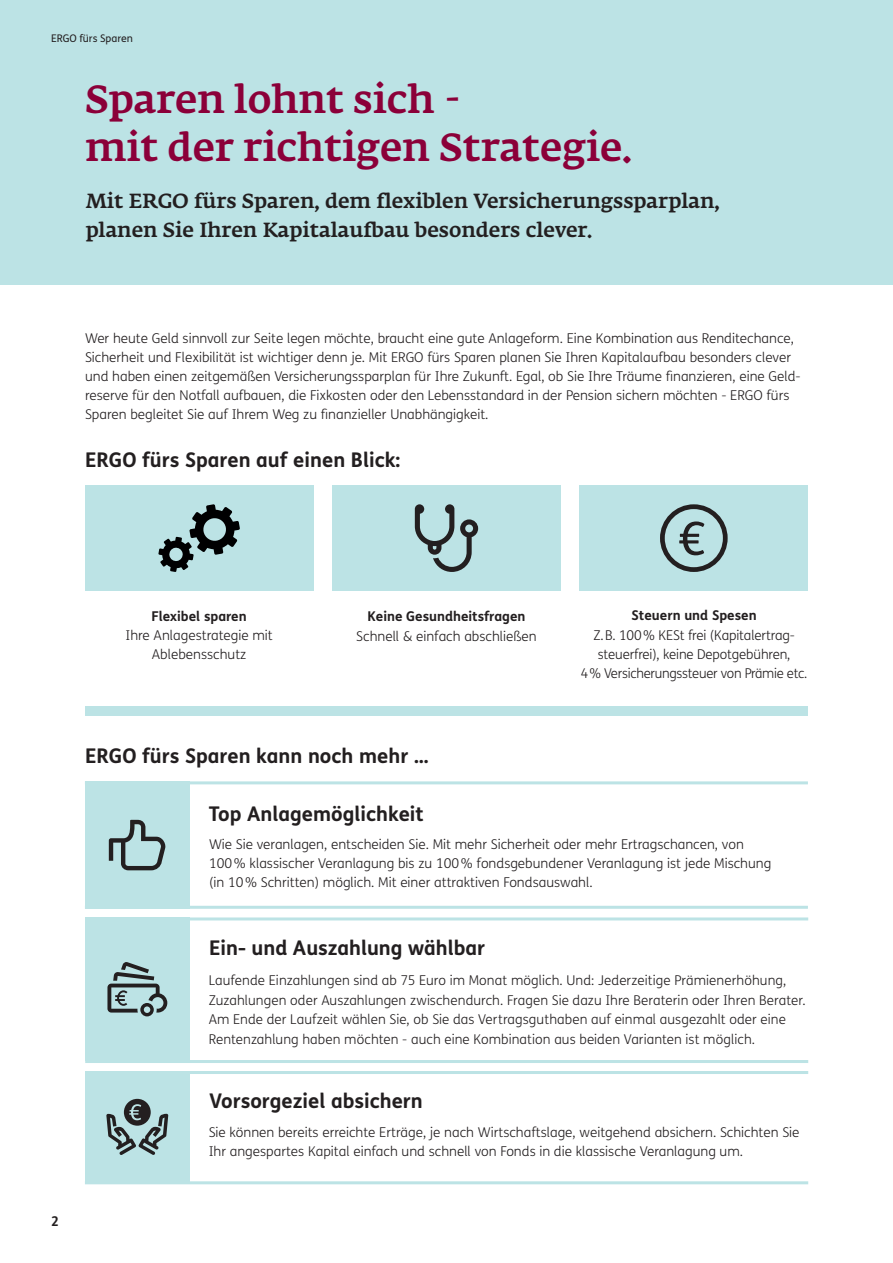
<style>
.page{position:relative;width:893px;height:1263px;background:#fff}
.page>*{position:absolute;margin:0;border:0;box-sizing:border-box;transform-origin:0 0}
.Headline_2_Fedra_Medium_26pt{font:500 39px "Fedra Serif A Pro";color:#8b0039}
.Subline_FS_Me_Bold_13_5pt{font:700 20.25px "FS Me";color:#231f20}
.Subline_Fedra_Medium_13_5pt{font:500 20.25px/28.7px "Fedra Serif A Pro";color:#231f20}
.Copy_FS_Me_Light_9pt{font:300 13.5px/19.2px "FS Me";color:#231f20}
.Copy_FS_Me_Light_9pt_centered{font:300 13.5px "FS Me";letter-spacing:-.01em;color:#231f20}
.Copy_FS_Me_Light_9pt_centered-2{font:700 13.5px "FS Me";color:#231f20}
.Page_number_left_FS_Me_Bold_9pt{font:700 13.5px "FS Me";color:#231f20}
.Column_title_left_FS_Me_Regular_7pt{font:10.5px "FS Me";color:#231f20}
</style>
<div class="page">
<div style="left:0;top:0;width:893px;height:285px;background:#bce3e5"></div>
<div style="left:332px;top:486px;width:229px;height:105px;background:#bce3e5"></div>
<svg style="left:415px;top:504px;width:63px;height:68px"></svg>
<div style="left:580px;top:486px;width:228px;height:105px;background:#bce3e5"></div>
<svg style="left:660px;top:504px;width:68px;height:68px"></svg>
<div style="left:85px;top:486px;width:228px;height:105px;background:#bce3e5"></div>
<svg style="left:158px;top:504px;width:82px;height:68px"></svg>
<div style="left:85px;top:706px;width:723px;height:9px;background:#bce3e5"></div>
<hr style="left:85px;top:1181px;width:723px;height:3px;background:#bce3e5">
<hr style="left:85px;top:1071px;width:723px;height:3px;background:#bce3e5">
<div style="left:85px;top:1071px;width:105px;height:112px;background:#bce3e5"></div>
<svg style="left:106px;top:1099px;width:62px;height:56px"></svg>
<hr style="left:85px;top:906px;width:723px;height:3px;background:#bce3e5">
<hr style="left:85px;top:781px;width:723px;height:3px;background:#bce3e5">
<div style="left:85px;top:781px;width:104px;height:128px;background:#bce3e5"></div>
<svg style="left:109px;top:820px;width:57px;height:50px"></svg>
<hr style="left:85px;top:1060px;width:723px;height:3px;background:#bce3e5">
<hr style="left:85px;top:917px;width:723px;height:3px;background:#bce3e5">
<div style="left:85px;top:917px;width:105px;height:144px;background:#bce3e5"></div>
<svg style="left:107px;top:962px;width:60px;height:54px"></svg>
<p class="Column_title_left_FS_Me_Regular_7pt" style="left:51px;top:31px;width:83px">ERGO fürs Sparen</p>
<p class="Headline_2_Fedra_Medium_26pt" style="left:85px;top:76px;width:377px">Sparen lohnt sich -</p>
<p class="Headline_2_Fedra_Medium_26pt" style="left:85px;top:124px;width:549px">mit der richtigen Strategie.</p>
<p class="Subline_Fedra_Medium_13_5pt" style="left:86px;top:187px;width:635px">Mit ERGO fürs Sparen, dem flexiblen Versicherungssparplan, planen Sie Ihren Kapitalaufbau besonders clever.</p>
<p class="Copy_FS_Me_Light_9pt" style="left:85px;top:328px;width:717px">Wer heute Geld sinnvoll zur Seite legen möchte, braucht eine gute Anlageform. Eine Kombination aus Renditechance, Sicherheit und Flexibilität ist wichtiger denn je. Mit ERGO fürs Sparen planen Sie Ihren Kapitalaufbau besonders clever und haben einen zeitgemäßen Versicherungssparplan für Ihre Zukunft. Egal, ob Sie Ihre Träume finanzieren, eine Geld&shy;reserve für den Notfall aufbauen, die Fixkosten oder den Lebensstandard in der Pension sichern möchten - ERGO fürs Sparen begleitet Sie auf Ihrem Weg zu finanzieller Unabhängigkeit.</p>
<p class="Subline_FS_Me_Bold_13_5pt" style="left:85px;top:444px;width:317px">ERGO fürs Sparen auf einen Blick:</p>
<p class="Copy_FS_Me_Light_9pt_centered-2" style="left:152px;top:606px;width:97px">Flexibel sparen</p>
<p class="Copy_FS_Me_Light_9pt_centered" style="left:125px;top:626px;width:149px">Ihre Anlagestrategie mit</p>
<p class="Copy_FS_Me_Light_9pt_centered" style="left:152px;top:645px;width:96px">Ablebensschutz</p>
<p class="Copy_FS_Me_Light_9pt_centered-2" style="left:367px;top:606px;width:160px">Keine Gesundheitsfragen</p>
<p class="Copy_FS_Me_Light_9pt_centered" style="left:356px;top:627px;width:182px">Schnell &amp; einfach abschließen</p>
<p class="Subline_FS_Me_Bold_13_5pt" style="left:85px;top:740px;width:345px">ERGO fürs Sparen kann noch mehr …</p>
<p class="Subline_FS_Me_Bold_13_5pt" style="left:209px;top:798px;width:217px">Top Anlagemöglichkeit</p>
<p class="Copy_FS_Me_Light_9pt_centered-2" style="left:631px;top:605px;width:127px">Steuern und Spesen</p>
<p class="Copy_FS_Me_Light_9pt_centered" style="left:593px;top:625px;width:203px">Z.B. 100% KESt frei (Kapitalertrag-</p>
<p class="Copy_FS_Me_Light_9pt_centered" style="left:598px;top:645px;width:194px">steuerfrei), keine Depotgebühren,</p>
<p class="Copy_FS_Me_Light_9pt_centered" style="left:581px;top:664px;width:228px">4% Versicherungssteuer von Prämie etc.</p>
<p class="Copy_FS_Me_Light_9pt" style="left:209px;top:834px;width:536px">Wie Sie veranlagen, entscheiden Sie. Mit mehr Sicherheit oder mehr Ertragschancen, von</p>
<p class="Copy_FS_Me_Light_9pt" style="left:209px;top:853px;width:564px">100% klassischer Veranlagung bis zu 100% fondsgebundener Veranlagung ist jede Mischung</p>
<p class="Copy_FS_Me_Light_9pt" style="left:209px;top:872px;width:385px">(in 10% Schritten) möglich. Mit einer attraktiven Fondsauswahl.</p>
<p class="Subline_FS_Me_Bold_13_5pt" style="left:209px;top:932px;width:278px">Ein- und Auszahlung wählbar</p>
<p class="Copy_FS_Me_Light_9pt" style="left:209px;top:970px;width:598px">Laufende Einzahlungen sind ab 75 Euro im Monat möglich. Und: Jederzeitige Prämienerhöhung,<br>Zuzahlungen oder Auszahlungen zwischendurch. Fragen Sie dazu Ihre Beraterin oder Ihren Berater.</p>
<p class="Copy_FS_Me_Light_9pt" style="left:209px;top:1009px;width:579px">Am Ende der Laufzeit wählen Sie, ob Sie das Vertragsguthaben auf einmal ausgezahlt oder eine<br>Rentenzahlung haben möchten - auch eine Kombination aus beiden Varianten ist möglich.</p>
<p class="Subline_FS_Me_Bold_13_5pt" style="left:209px;top:1085px;width:215px">Vorsorgeziel absichern</p>
<p class="Page_number_left_FS_Me_Bold_9pt" style="left:51px;top:1211px;width:9px">2</p>
<p class="Copy_FS_Me_Light_9pt" style="left:209px;top:1122px;width:592px">Sie können bereits erreichte Erträge, je nach Wirtschaftslage, weitgehend absichern. Schichten Sie<br>Ihr angespartes Kapital einfach und schnell von Fonds in die klassische Veranlagung um.</p>
</div>
